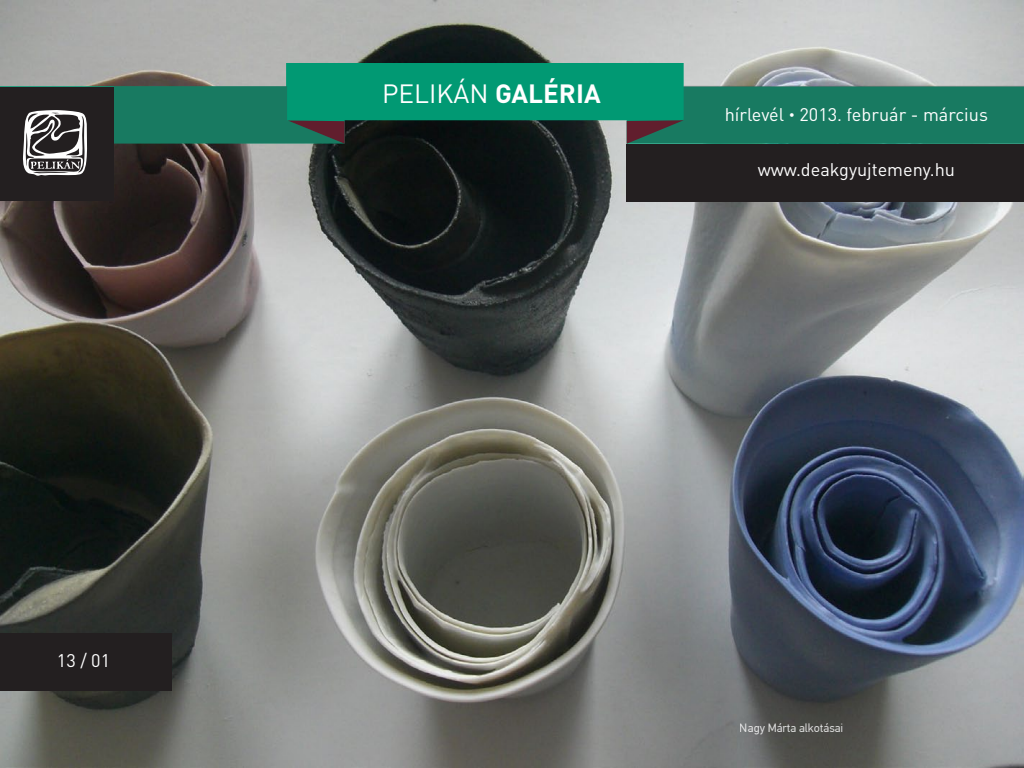
<style>
.page{position:relative;width:1024px;height:768px;background:#fff}
.page>*{position:absolute;margin:0;border:0;box-sizing:border-box;transform-origin:0 0}
.t1{font:26.1px "DIN Pro";color:#fff}
.t2{font:18.1px "DIN Pro";color:#fff}
.t3{font:12px "PF Din Text Pro";color:#fff}
.s1{font-weight:700}
.s2{font-weight:700;font-size:21.1px}
</style>
<div class="page">
<img style="left:0;top:0;width:1024px;height:768px">
<svg style="left:0;top:63px;width:1024px;height:81px;background:#448c7a"></svg>
<div style="left:0;top:87px;width:114px;height:114px;background:#231f20"></div>
<div style="left:627px;top:144px;width:397px;height:57px;background:#231f20"></div>
<svg style="left:114px;top:86px;width:231px;height:58px;background:#187a61"></svg>
<svg style="left:627px;top:86px;width:397px;height:58px;background:#197a61"></svg>
<div style="left:0;top:633px;width:172px;height:58px;background:#231f20"></div>
<svg style="left:23px;top:110px;width:65px;height:66px"></svg>
<p class="t2" style="left:57px;top:648px;width:55px">13 / 01</p>
<h1 class="t1" style="left:382px;top:76px;width:220px">PELIKÁN <span class="s1">GALÉRIA</span></h1>
<p class="t2" style="left:725px;top:102px;width:265px">hírlevél <span class="s2">·</span> 2013. február - március</p>
<p class="t2" style="left:758px;top:157px;width:199px">www.deakgyujtemeny.hu</p>
<p class="t3" style="left:740px;top:721px;width:105px">Nagy Márta alkotásai</p>
</div>
